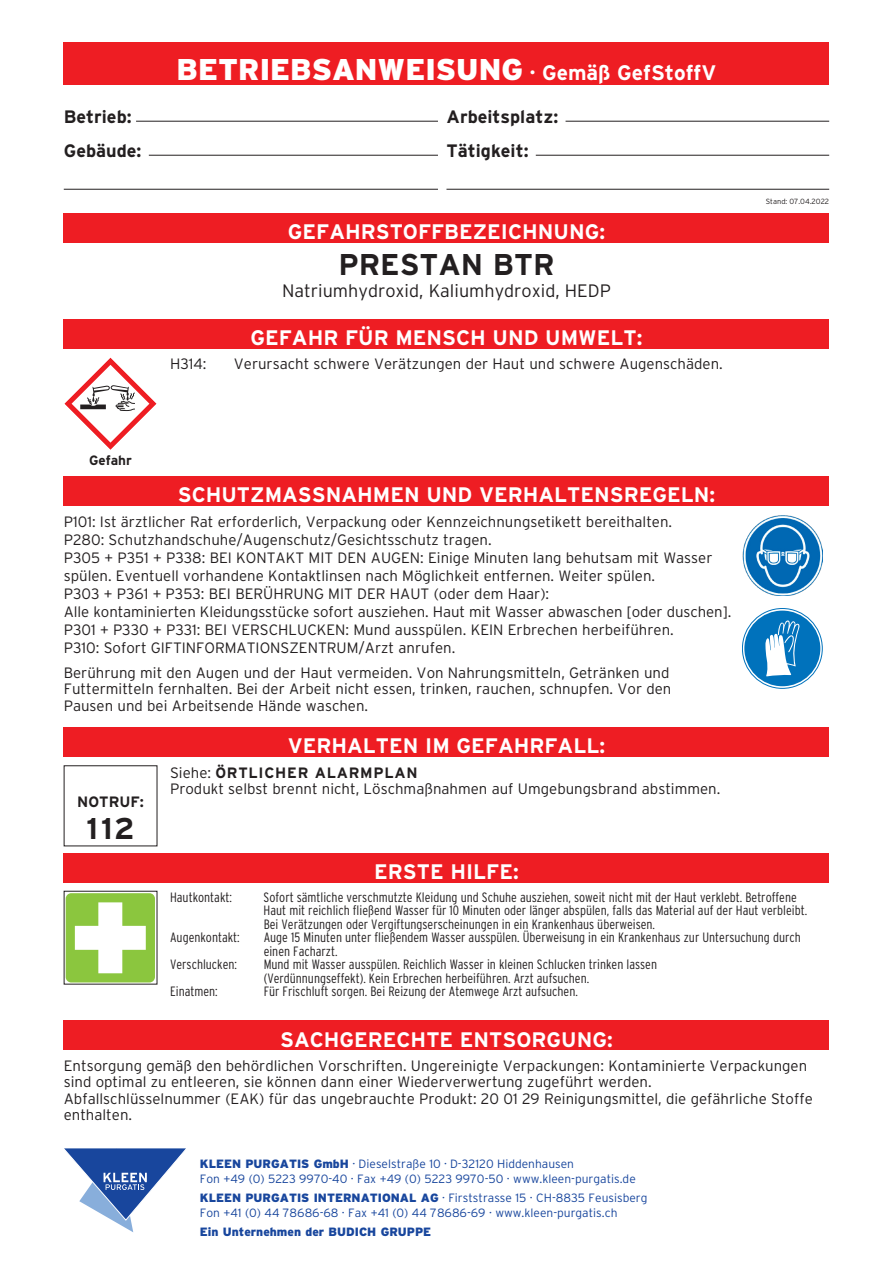
<style>
.page{position:relative;width:893px;height:1263px;background:#fff}
.page>*{position:absolute;margin:0;border:0;box-sizing:border-box;transform-origin:0 0}
.t1{font:900 30px "Interstate";color:#fff}
.t2{font:700 30px "Interstate";color:#231f20}
.t3{font:700 21px "Interstate";color:#fff}
.t4{font:700 18px/34px "Interstate";color:#231f20}
.t5{font:300 18px "Interstate";color:#231f20}
.t6{font:300 15px/18px "Interstate";color:#231f20}
.t7{font:700 15px "Interstate";color:#231f20}
.t8{font:300 condensed 13.5px/13.5px "Interstate";color:#231f20}
.t9{font:700 13.5px "Interstate";color:#231f20}
.t10{font:300 12px/15px "Interstate";color:#18469d}
.t11{font:900 12px "Interstate";color:#18469d}
.t12{font:300 7.5px "Interstate";color:#231f20}
.s1{font-weight:700;font-size:21px}
.s2{font-weight:700}
.s3{font-weight:900}
</style>
<div class="page">
<svg style="left:64px;top:1148px;width:122px;height:84px"></svg>
<div style="left:64px;top:213px;width:765px;height:29px;background:#ee1d23"></div>
<div style="left:64px;top:319px;width:765px;height:30px;background:#ee1d23"></div>
<div style="left:64px;top:476px;width:765px;height:30px;background:#ee1d23"></div>
<div style="left:64px;top:727px;width:765px;height:30px;background:#ee1d23"></div>
<div style="left:64px;top:1020px;width:765px;height:30px;background:#ee1d23"></div>
<div style="left:64px;top:853px;width:765px;height:29px;background:#ee1d23"></div>
<svg style="left:66px;top:893px;width:89px;height:89px"></svg>
<img style="left:742px;top:515px;width:81px;height:80px">
<svg style="left:742px;top:608px;width:80px;height:80px"></svg>
<div style="left:742px;top:608px;width:81px;height:81px;border:1px solid #0072bc;border-radius:50%"></div>
<div style="left:744px;top:611px;width:76px;height:75px;background:#0072bc;border-radius:50%"></div>
<svg style="left:765px;top:620px;width:35px;height:56px"></svg>
<div style="left:64px;top:43px;width:765px;height:42px;background:#ee1d23"></div>
<hr style="left:136px;top:121px;width:302px;height:1px;background:#231f20">
<hr style="left:149px;top:155px;width:289px;height:1px;background:#231f20">
<hr style="left:566px;top:121px;width:263px;height:1px;background:#231f20">
<hr style="left:536px;top:155px;width:293px;height:1px;background:#231f20">
<hr style="left:64px;top:189px;width:374px;height:1px;background:#231f20">
<hr style="left:446px;top:189px;width:383px;height:1px;background:#231f20">
<svg style="left:64px;top:357px;width:93px;height:93px"></svg>
<h1 class="t1" style="left:177px;top:53px;width:541px">BETRIEBSANWEISUNG <span class="s1">· Gemäß GefStoffV</span></h1>
<p class="t4" style="left:64px;top:100px;width:79px">Betrieb:<br>Gebäude:</p>
<p class="t4" style="left:446px;top:100px;width:113px">Arbeitsplatz:<br>Tätigkeit:</p>
<h2 class="t3" style="left:288px;top:219px;width:319px">GEFAHRSTOFFBEZEICHNUNG:</h2>
<h1 class="t2" style="left:338px;top:248px;width:218px">PRESTAN BTR</h1>
<p class="t5" style="left:282px;top:281px;width:330px">Natriumhydroxid, Kaliumhydroxid, HEDP</p>
<h2 class="t3" style="left:250px;top:326px;width:393px">GEFAHR FÜR MENSCH UND UMWELT:</h2>
<p class="t9" style="left:89px;top:452px;width:44px">Gefahr</p>
<p class="t6" style="left:170px;top:355px;width:38px">H314:</p>
<p class="t6" style="left:234px;top:355px;width:490px">Verursacht schwere Verätzungen der Haut und schwere Augenschäden.</p>
<h2 class="t3" style="left:178px;top:483px;width:539px">SCHUTZMASSNAHMEN UND VERHALTENSREGELN:</h2>
<p class="t6" style="left:64px;top:512px;width:669px">P101: Ist ärztlicher Rat erforderlich, Verpackung oder Kennzeichnungsetikett bereithalten.<br>P280: Schutzhandschuhe/Augenschutz/Gesichtsschutz tragen.<br>P305 + P351 + P338: BEI KONTAKT MIT DEN AUGEN: Einige Minuten lang behutsam mit Wasser spülen. Eventuell vorhandene Kontaktlinsen nach Möglichkeit entfernen. Weiter spülen.<br>P303 + P361 + P353: BEI BERÜHRUNG MIT DER HAUT (oder dem Haar):<br>Alle kontaminierten Kleidungsstücke sofort ausziehen. Haut mit Wasser abwaschen [oder duschen].<br>P301 + P330 + P331: BEI VERSCHLUCKEN: Mund ausspülen. KEIN Erbrechen herbeiführen.<br>P310: Sofort GIFTINFORMATIONSZENTRUM/Arzt anrufen.</p>
<p class="t6" style="left:64px;top:664px;width:609px;line-height:16.5px">Berührung mit den Augen und der Haut vermeiden. Von Nahrungsmitteln, Getränken und<br>Futtermitteln fernhalten. Bei der Arbeit nicht essen, trinken, rauchen, schnupfen. Vor den<br>Pausen und bei Arbeitsende Hände waschen.</p>
<h2 class="t3" style="left:288px;top:734px;width:319px">VERHALTEN IM GEFAHRFALL:</h2>
<p class="t7" style="left:77px;top:793px;width:68px">NOTRUF:</p>
<h1 class="t2" style="left:87px;top:811px;width:50px">112</h1>
<p class="t6" style="left:170px;top:764px;width:552px;line-height:16.5px">Siehe: <span class="s2">ÖRTLICHER ALARMPLAN<br></span>Produkt selbst brennt nicht, Löschmaßnahmen auf Umgebungsbrand abstimmen.</p>
<h2 class="t3" style="left:374px;top:859px;width:146px">ERSTE HILFE:</h2>
<p class="t12" style="left:766px;top:197px;width:65px">Stand: 07.04.2022</p>
<p class="t8" style="left:170px;top:890px;width:63px">Hautkontakt:</p>
<p class="t8" style="left:264px;top:890px;width:545px">Sofort sämtliche verschmutzte Kleidung und Schuhe ausziehen, soweit nicht mit der Haut verklebt. Betroffene<br>Haut mit reichlich fließend Wasser für 10 Minuten oder länger abspülen, falls das Material auf der Haut verbleibt.<br>Bei Verätzungen oder Vergiftungserscheinungen in ein Krankenhaus überweisen.</p>
<p class="t8" style="left:170px;top:931px;width:71px">Augenkontakt:</p>
<p class="t8" style="left:264px;top:931px;width:539px">Auge 15 Minuten unter fließendem Wasser ausspülen. Überweisung in ein Krankenhaus zur Untersuchung durch einen Facharzt.</p>
<p class="t8" style="left:170px;top:958px;width:68px">Verschlucken:</p>
<p class="t8" style="left:264px;top:958px;width:395px">Mund mit Wasser ausspülen. Reichlich Wasser in kleinen Schlucken trinken lassen (Verdünnungseffekt). Kein Erbrechen herbeiführen. Arzt aufsuchen.</p>
<p class="t8" style="left:170px;top:985px;width:49px">Einatmen:</p>
<p class="t8" style="left:264px;top:985px;width:316px">Für Frischluft sorgen. Bei Reizung der Atemwege Arzt aufsuchen.</p>
<h2 class="t3" style="left:280px;top:1027px;width:334px">SACHGERECHTE ENTSORGUNG:</h2>
<p class="t6" style="left:64px;top:1057px;width:750px;line-height:16.5px">Entsorgung gemäß den behördlichen Vorschriften. Ungereinigte Verpackungen: Kontaminierte Verpackungen sind optimal zu entleeren, sie können dann einer Wiederverwertung zugeführt werden.<br>Abfallschlüsselnummer (EAK) für das ungebrauchte Produkt: 20 01 29 Reinigungsmittel, die gefährliche Stoffe enthalten.</p>
<p class="t10" style="left:200px;top:1156px;width:437px"><span class="s3">KLEEN PURGATIS GmbH</span> · Dieselstraße 10 · D-32120 Hiddenhausen<br>Fon +49 (0) 5223 9970-40 · Fax +49 (0) 5223 9970-50 · www.kleen-purgatis.de</p>
<p class="t10" style="left:200px;top:1190px;width:449px"><span class="s3">KLEEN PURGATIS INTERNATIONAL AG</span> · Firststrasse 15 · CH-8835 Feusisberg<br>Fon +41 (0) 44 78686-68 · Fax +41 (0) 44 78686-69 · www.kleen-purgatis.ch</p>
<p class="t11" style="left:200px;top:1225px;width:233px">Ein Unternehmen der BUDICH GRUPPE</p>
</div>
